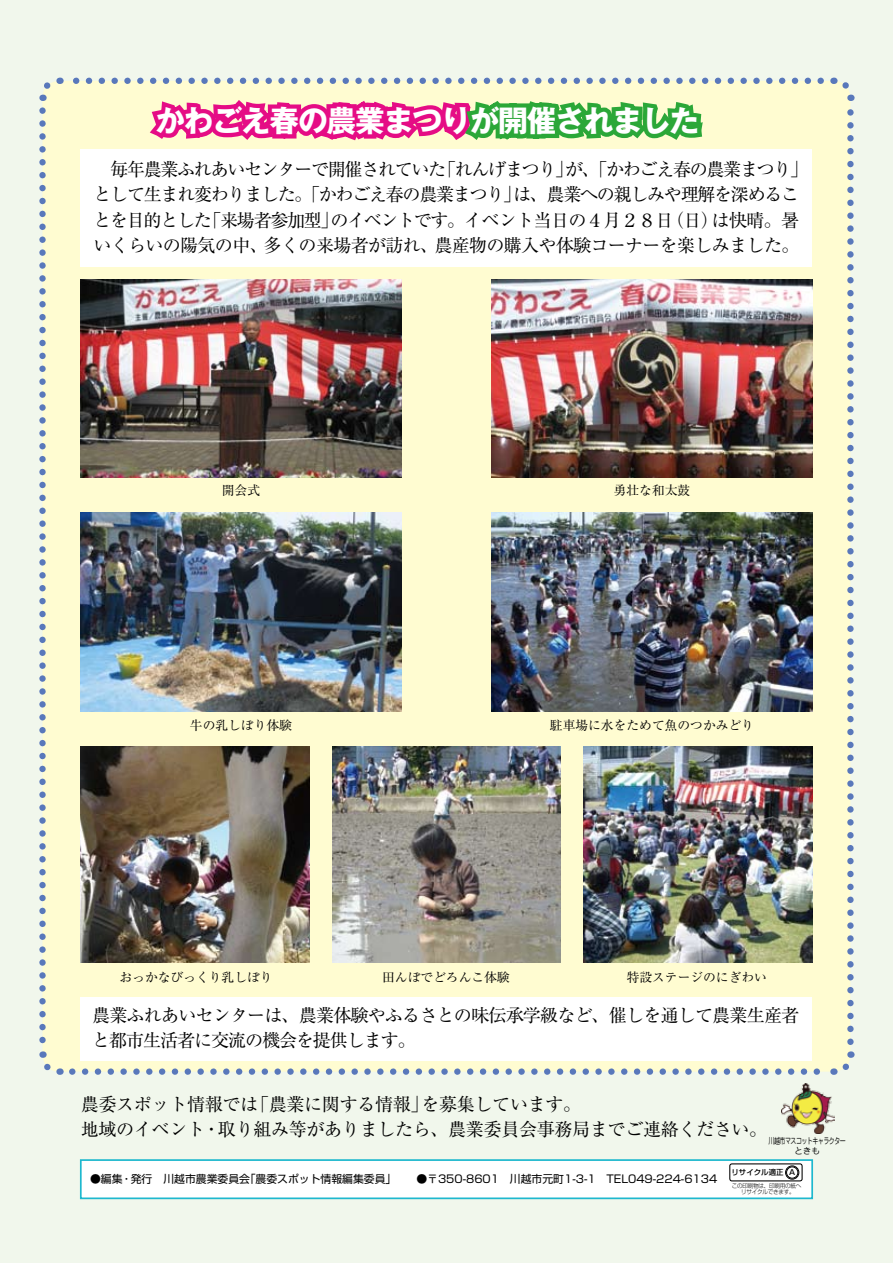
<style>
.page{position:relative;width:893px;height:1263px;background:#f1f7ec}
.page>*{position:absolute;margin:0;border:0;box-sizing:border-box;transform-origin:0 0}
.t1{font:700 29.7px "Gothic MB101 Pro";letter-spacing:-.04em;color:#fff}
.t2{font:18px/25.5px "Ryumin Pro";letter-spacing:-.045em;color:#000}
.t3{font:18px "Ryumin Pro";letter-spacing:-.075em;color:#000}
.t4{font:18px/25.5px "Ryumin Pro";letter-spacing:-.02em;color:#000}
.t5{font:12.75px "Ryumin Pro";color:#000}
.t6{font:10.8px "Shin Go Pro";color:#000}
.t7{font:8.55px/9.3px "Jun 201 Pro";letter-spacing:-.08em;color:#000;text-align:center;scale:.7 1}
.t8{font:500 7.5px "Shin Go Pro";color:#000}
.t9{font:300 5.85px/6.4px "Shin Go Pro";letter-spacing:-.04em;color:#000;text-align:center;scale:.95 1}
</style>
<div class="page">
<img style="left:39px;top:77px;width:816px;height:998px">
<div style="left:81px;top:1160px;width:731px;height:38px;background:#fff"></div>
<div style="left:80px;top:1159px;width:733px;height:40px;border:2px solid #1eb8ce"></div>
<div style="left:729px;top:1163px;width:74px;height:18px;border:1px solid #000;border-radius:2px"></div>
<div style="left:785px;top:1166px;width:14px;height:13px;border:1px solid #000;border-radius:50%"></div>
<div style="left:786px;top:1167px;width:12px;height:11px;border:1px solid #000;border-radius:50%"></div>
<img style="left:782px;top:1083px;width:52px;height:51px">
<h1 class="t1" style="left:155px;top:96px;width:546px">かわごえ春の農業まつりが開催されました</h1>
<p class="t3" style="left:438px;top:155px;width:372px">「れんげまつりが」、「かわごえ春の農業まつり「</p>
<p class="t3" style="left:94px;top:155px;width:354px">　毎年農業ふれあいセンターで開催されていた</p>
<p class="t3" style="left:94px;top:180px;width:707px">として生まれ変わりました。「かわごえ春の農業まつりは」、農業への親しみや理解を深めるこ</p>
<p class="t2" style="left:712px;top:206px;width:89px">は快晴。暑</p>
<p class="t2" style="left:330px;top:206px;width:390px">のイベントです。イベント当日の４月２８（日日）</p>
<p class="t2" style="left:204px;top:206px;width:136px">「来場者参加型」</p>
<p class="t3" style="left:94px;top:206px;width:120px">とを目的とした</p>
<p class="t2" style="left:94px;top:232px;width:176px">いくらいの陽気の中、</p>
<p class="t2" style="left:264px;top:232px;width:176px">多くの来場者が訪れ、</p>
<p class="t2" style="left:434px;top:232px;width:367px">農産物の購入や体験コーナーを楽しみました。</p>
<p class="t5" style="left:222px;top:480px;width:40px">開会式</p>
<p class="t5" style="left:190px;top:715px;width:104px">牛の乳しぼり体験</p>
<p class="t5" style="left:614px;top:480px;width:78px">勇壮な和太鼓</p>
<p class="t5" style="left:550px;top:715px;width:206px">駐車場に水をためて魚のつかみどり</p>
<p class="t5" style="left:120px;top:967px;width:155px">おっかなびっくり乳しぼり</p>
<p class="t5" style="left:382px;top:967px;width:129px">田んぼでどろんこ体験</p>
<p class="t5" style="left:627px;top:967px;width:142px">特設ステージのにぎわい</p>
<p class="t2" style="left:92px;top:1001px;width:709px">農業ふれあいセンターは、農業体験やふるさとの味伝承学級など、催しを通して農業生産者と都市生活者に交流の機会を提供します。</p>
<p class="t4" style="left:81px;top:1090px;width:688px">農委スポット情報では<br>地域のイベント・取り組み等がありましたら、農業委員会事務局までご連絡ください。</p>
<p class="t4" style="left:421px;top:1090px;width:161px">を募集しています。</p>
<p class="t4" style="left:251px;top:1090px;width:179px">「農業に関する情報」</p>
<p class="t7" style="left:769px;top:1135px;width:112px">川越市マスコットキャラクターときも</p>
<p class="t8" style="left:731px;top:1166px;width:54px">リサイクル適正</p>
<p class="t8" style="left:789px;top:1166px;width:8px">A</p>
<p class="t6" style="left:245px;top:1170px;width:485px">「農委スポット情報編集委員」　　●〒350-8601　川越市元町1-3-1　TEL049-224-6134　</p>
<p class="t6" style="left:90px;top:1170px;width:161px">●編集・発行　川越市農業委員会</p>
<p class="t9" style="left:732px;top:1181px;width:75px">この印刷物は、印刷用の紙へリサイクルできます。</p>
</div>
